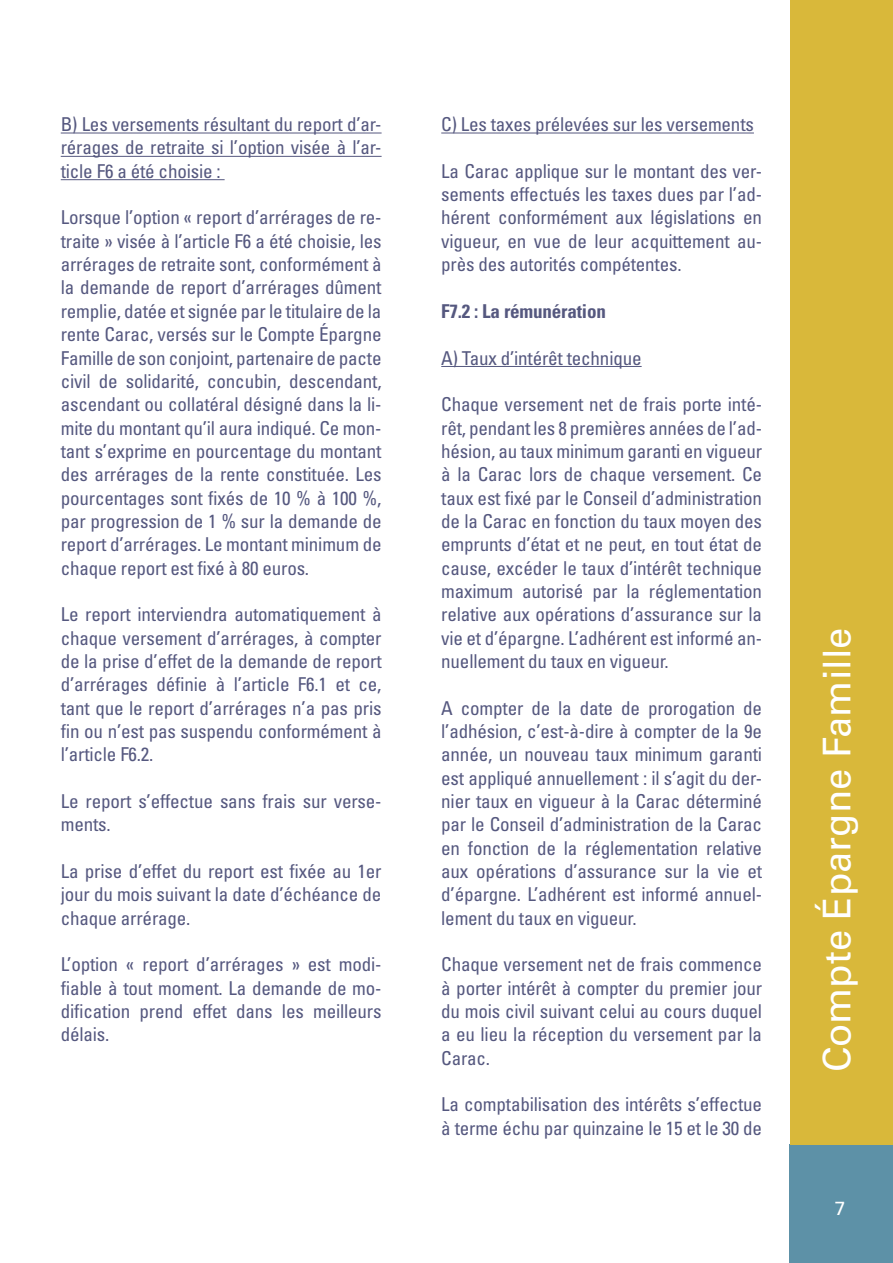
<style>
.page{position:relative;width:893px;height:1263px;background:#fff}
.page>*{position:absolute;margin:0;border:0;box-sizing:border-box;transform-origin:0 0}
.t1{font:38.25px "Univers LT Std";color:#fff}
.t2{font:condensed 19.05px/23.4px "Univers LT Std";letter-spacing:-.01em;color:#55587f;text-align:justify}
.t3{font:700 condensed 19.05px "Univers LT Std";letter-spacing:-.01em;color:#55587f}
.t4{font:19.05px "Univers LT Std";color:#fff}
</style>
<div class="page">
<hr style="left:61px;top:133px;width:321px;height:1px;background:#55587f">
<hr style="left:61px;top:156px;width:321px;height:1px;background:#55587f">
<hr style="left:61px;top:179px;width:164px;height:1px;background:#55587f">
<hr style="left:441px;top:133px;width:313px;height:1px;background:#55587f">
<hr style="left:441px;top:366px;width:201px;height:1px;background:#55587f">
<div style="left:790px;top:1144px;width:103px;height:119px;background:#5d91a7"></div>
<div style="left:791px;top:0;width:102px;height:1144px;background:#d9b83a"></div>
<p class="t2" style="left:61px;top:112px;width:322px">B) Les versements résultant du report d’ar&shy;rérages de retraite si l’option visée à l’ar&shy;ticle F6 a été choisie :</p>
<p class="t2" style="left:61px;top:206px;width:322px">Lorsque l’option « report d’arrérages de re&shy;traite » visée à l’article F6 a été choisie, les arrérages de retraite sont, conformément à la demande de report d’arrérages dûment remplie, datée et signée par le titulaire de la rente Carac, versés sur le Compte Épargne Famille de son conjoint, partenaire de pacte civil de solidarité, concubin, descendant, ascendant ou collatéral désigné dans la li&shy;mite du montant qu’il aura indiqué. Ce mon&shy;tant s’exprime en pourcentage du montant des arrérages de la rente constituée. Les pourcentages sont fixés de 10 % à 100 %, par progression de 1 % sur la demande de report d’arrérages. Le montant minimum de chaque report est fixé à 80 euros.</p>
<p class="t2" style="left:61px;top:602px;width:322px">Le report interviendra automatiquement à chaque versement d’arrérages, à compter de la prise d’effet de la demande de report d’arrérages définie à l’article F6.1 et ce, tant que le report d’arrérages n’a pas pris fin ou n’est pas suspendu conformément à l’article F6.2.</p>
<p class="t2" style="left:61px;top:789px;width:322px">Le report s’effectue sans frais sur verse&shy;ments.</p>
<p class="t2" style="left:61px;top:859px;width:322px">La prise d’effet du report est fixée au 1er jour du mois suivant la date d’échéance de chaque arrérage.</p>
<p class="t2" style="left:61px;top:953px;width:322px">L’option « report d’arrérages » est modi&shy;fiable à tout moment. La demande de mo&shy;dification prend effet dans les meilleurs délais.</p>
<p class="t2" style="left:441px;top:112px;width:314px">C) Les taxes prélevées sur les versements</p>
<p class="t2" style="left:441px;top:159px;width:322px">La Carac applique sur le montant des ver&shy;sements effectués les taxes dues par l’ad&shy;hérent conformément aux législations en vigueur, en vue de leur acquittement au&shy;près des autorités compétentes.</p>
<p class="t3" style="left:441px;top:299px;width:166px">F7.2 : La rémunération</p>
<p class="t2" style="left:441px;top:346px;width:202px">A) Taux d’intérêt technique</p>
<p class="t2" style="left:441px;top:392px;width:322px">Chaque versement net de frais porte inté&shy;rêt, pendant les 8 premières années de l’ad&shy;hésion, au taux minimum garanti en vigueur à la Carac lors de chaque versement. Ce taux est fixé par le Conseil d’administration de la Carac en fonction du taux moyen des emprunts d’état et ne peut, en tout état de cause, excéder le taux d’intérêt technique maximum autorisé par la réglementation relative aux opérations d’assurance sur la vie et d’épargne. L’adhérent est informé an&shy;nuellement du taux en vigueur.</p>
<p class="t2" style="left:441px;top:696px;width:322px">A compter de la date de prorogation de l’adhésion, c’est-à-dire à compter de la 9e année, un nouveau taux minimum garanti est appliqué annuellement : il s’agit du der&shy;nier taux en vigueur à la Carac déterminé par le Conseil d’administration de la Carac en fonction de la réglementation relative aux opérations d’assurance sur la vie et d’épargne. L’adhérent est informé annuel&shy;lement du taux en vigueur.</p>
<p class="t2" style="left:441px;top:953px;width:322px">Chaque versement net de frais commence à porter intérêt à compter du premier jour du mois civil suivant celui au cours duquel a eu lieu la réception du versement par la Carac.</p>
<p class="t2" style="left:441px;top:1093px;width:322px">La comptabilisation des intérêts s’effectue à terme échu par quinzaine le 15 et le 30 de</p>
<p class="t1" style="left:814px;top:1072px;width:446px;rotate:-90deg">Compte Épargne Famille</p>
<p class="t4" style="left:835px;top:1197px;width:12px">7</p>
</div>
